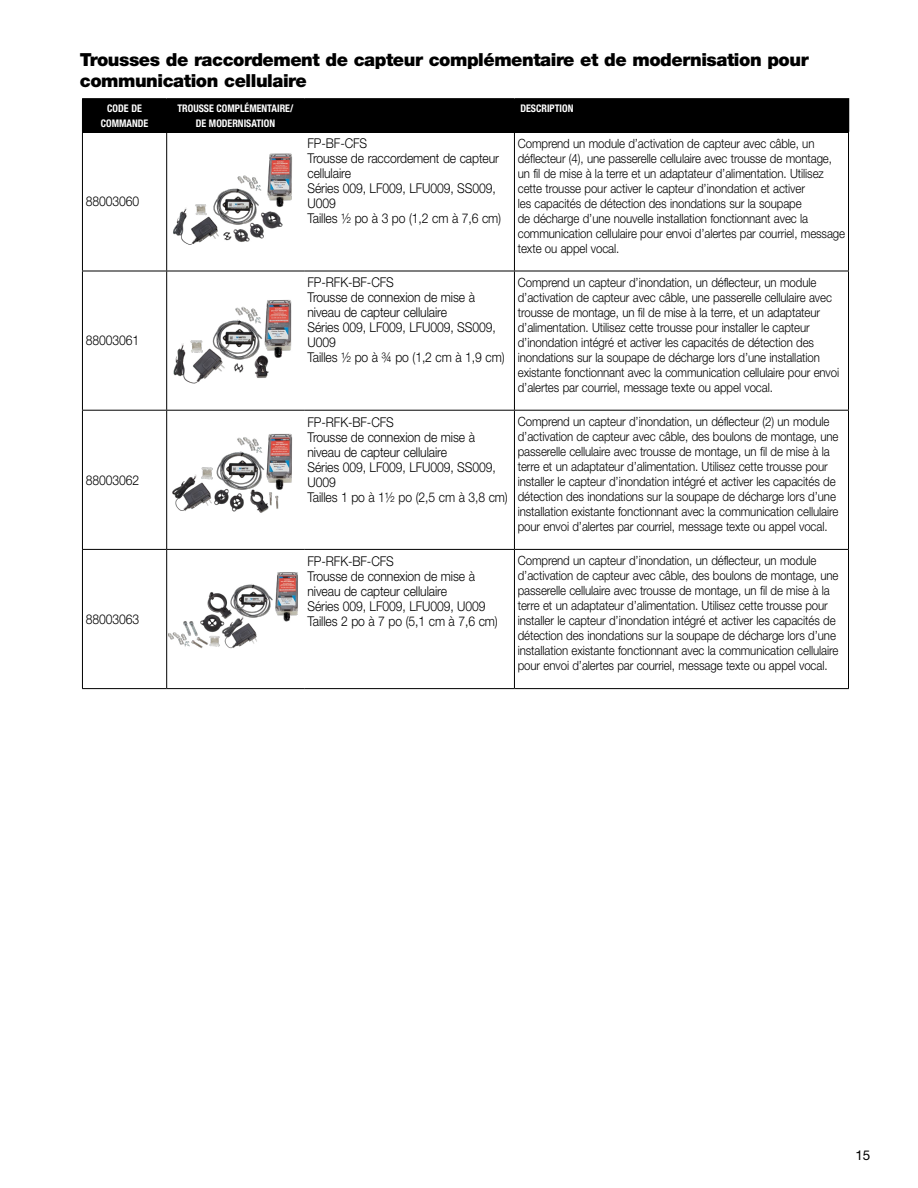
<style>
.page{position:relative;width:918px;height:1188px;background:#fff}
.page>*{position:absolute;margin:0;border:0;box-sizing:border-box;transform-origin:0 0}
.t1{font:900 18px/21px "Helvetica Neue LT Std";letter-spacing:-.025em;color:#000}
.t2{font:300 13.5px/15px "Helvetica Neue LT Std";letter-spacing:-.01em;color:#000;scale:.9 1}
.t3{font:13.5px "Helvetica Neue LT Std";color:#000}
.t4{font:300 12.75px/15px "Helvetica Neue LT Std";letter-spacing:-.01em;color:#000;scale:.9 1}
.t5{font:700 condensed 10.5px/15px "Helvetica Neue LT Std";color:#fff;text-align:center;scale:.95 1}
</style>
<div class="page">
<div style="left:82px;top:99px;width:85px;height:33px;background:#000"></div>
<div style="left:167px;top:99px;width:137px;height:33px;background:#000"></div>
<div style="left:304px;top:99px;width:210px;height:33px;background:#000"></div>
<div style="left:514px;top:99px;width:335px;height:33px;background:#000"></div>
<hr style="left:82px;top:98px;width:85px;height:2px;background:#000">
<hr style="left:167px;top:98px;width:137px;height:2px;background:#000">
<hr style="left:304px;top:98px;width:210px;height:2px;background:#000">
<hr style="left:514px;top:98px;width:335px;height:2px;background:#000">
<hr style="left:82px;top:132px;width:85px;height:1px;background:#000">
<hr style="left:167px;top:132px;width:137px;height:1px;background:#000">
<hr style="left:304px;top:132px;width:210px;height:1px;background:#000">
<hr style="left:514px;top:132px;width:335px;height:1px;background:#000">
<hr style="left:82px;top:688px;width:85px;height:1px;background:#000">
<hr style="left:82px;top:271px;width:85px;height:1px;background:#000">
<hr style="left:848px;top:133px;width:1px;height:138px;background:#000">
<hr style="left:167px;top:271px;width:137px;height:1px;background:#000">
<hr style="left:848px;top:271px;width:1px;height:139px;background:#000">
<hr style="left:848px;top:411px;width:1px;height:138px;background:#000">
<hr style="left:848px;top:550px;width:1px;height:138px;background:#000">
<hr style="left:167px;top:688px;width:137px;height:1px;background:#000">
<hr style="left:304px;top:688px;width:210px;height:1px;background:#000">
<hr style="left:514px;top:688px;width:335px;height:1px;background:#000">
<hr style="left:166px;top:133px;width:1px;height:138px;background:#000">
<hr style="left:166px;top:271px;width:1px;height:139px;background:#000">
<hr style="left:166px;top:411px;width:1px;height:138px;background:#000">
<hr style="left:166px;top:550px;width:1px;height:138px;background:#000">
<hr style="left:304px;top:271px;width:210px;height:1px;background:#000">
<hr style="left:82px;top:133px;width:1px;height:138px;background:#000">
<hr style="left:514px;top:133px;width:1px;height:138px;background:#000">
<hr style="left:82px;top:271px;width:1px;height:139px;background:#000">
<hr style="left:514px;top:271px;width:335px;height:1px;background:#000">
<hr style="left:82px;top:410px;width:85px;height:1px;background:#000">
<hr style="left:82px;top:411px;width:1px;height:138px;background:#000">
<hr style="left:82px;top:550px;width:1px;height:138px;background:#000">
<hr style="left:167px;top:410px;width:137px;height:1px;background:#000">
<hr style="left:304px;top:410px;width:210px;height:1px;background:#000">
<hr style="left:514px;top:271px;width:1px;height:139px;background:#000">
<hr style="left:514px;top:410px;width:335px;height:1px;background:#000">
<hr style="left:82px;top:549px;width:85px;height:1px;background:#000">
<hr style="left:167px;top:549px;width:137px;height:1px;background:#000">
<hr style="left:304px;top:549px;width:210px;height:1px;background:#000">
<hr style="left:514px;top:411px;width:1px;height:138px;background:#000">
<hr style="left:514px;top:549px;width:335px;height:1px;background:#000">
<hr style="left:514px;top:550px;width:1px;height:138px;background:#000">
<img style="left:173px;top:153px;width:119px;height:92px">
<img style="left:173px;top:299px;width:119px;height:85px">
<img style="left:172px;top:433px;width:121px;height:80px">
<img style="left:168px;top:572px;width:130px;height:77px">
<h3 class="t1" style="left:80px;top:49px;width:730px">Trousses de raccordement de capteur complémentaire et de modernisation pour communication cellulaire</h3>
<p class="t5" style="left:101px;top:100px;width:51px">CODE DE<br>COMMANDE</p>
<p class="t5" style="left:178px;top:100px;width:123px">TROUSSE COMPLÉMENTAIRE/<br>DE MODERNISATION</p>
<p class="t5" style="left:520px;top:100px;width:57px">DESCRIPTION</p>
<p class="t2" style="left:86px;top:194px;width:61px">88003060</p>
<p class="t2" style="left:86px;top:333px;width:61px">88003061</p>
<p class="t2" style="left:86px;top:472px;width:61px">88003062</p>
<p class="t2" style="left:86px;top:611px;width:61px">88003063</p>
<p class="t2" style="left:308px;top:136px;width:68px">FP-BF-CFS</p>
<p class="t2" style="left:308px;top:151px;width:214px">Trousse de raccordement de capteur cellulaire</p>
<p class="t2" style="left:308px;top:181px;width:211px">Séries 009, LF009, LFU009, SS009,<br>U009</p>
<p class="t2" style="left:308px;top:211px;width:217px">Tailles ½ po à 3 po (1,2 cm à 7,6 cm)</p>
<p class="t2" style="left:308px;top:275px;width:97px">FP-RFK-BF-CFS</p>
<p class="t2" style="left:308px;top:290px;width:188px">Trousse de connexion de mise à niveau de capteur cellulaire</p>
<p class="t2" style="left:308px;top:320px;width:211px">Séries 009, LF009, LFU009, SS009,<br>U009</p>
<p class="t2" style="left:308px;top:350px;width:221px">Tailles ½ po à ¾ po (1,2 cm à 1,9 cm)</p>
<p class="t2" style="left:308px;top:414px;width:97px">FP-RFK-BF-CFS</p>
<p class="t2" style="left:308px;top:429px;width:188px">Trousse de connexion de mise à niveau de capteur cellulaire</p>
<p class="t2" style="left:308px;top:459px;width:211px">Séries 009, LF009, LFU009, SS009,<br>U009</p>
<p class="t2" style="left:308px;top:489px;width:224px">Tailles 1 po à 1½ po (2,5 cm à 3,8 cm)</p>
<p class="t2" style="left:308px;top:553px;width:97px">FP-RFK-BF-CFS</p>
<p class="t2" style="left:308px;top:568px;width:188px">Trousse de connexion de mise à niveau de capteur cellulaire</p>
<p class="t2" style="left:308px;top:598px;width:213px">Séries 009, LF009, LFU009, U009<br>Tailles 2 po à 7 po (5,1 cm à 7,6 cm)</p>
<p class="t4" style="left:518px;top:135px;width:365px">Comprend un module d’activation de capteur avec câble, un déflecteur (4), une passerelle cellulaire avec trousse de montage, un fil de mise à la terre et un adaptateur d’alimentation. Utilisez cette trousse pour activer le capteur d’inondation et activer<br>les capacités de détection des inondations sur la soupape<br>de décharge d’une nouvelle installation fonctionnant avec la communication cellulaire pour envoi d’alertes par courriel, message texte ou appel vocal.</p>
<p class="t4" style="left:518px;top:275px;width:359px">Comprend un capteur d’inondation, un déflecteur, un module d’activation de capteur avec câble, une passerelle cellulaire avec trousse de montage, un fil de mise à la terre, et un adaptateur d’alimentation. Utilisez cette trousse pour installer le capteur d’inondation intégré et activer les capacités de détection des inondations sur la soupape de décharge lors d’une installation existante fonctionnant avec la communication cellulaire pour envoi d’alertes par courriel, message texte ou appel vocal.</p>
<p class="t4" style="left:518px;top:414px;width:358px">Comprend un capteur d’inondation, un déflecteur (2) un module d’activation de capteur avec câble, des boulons de montage, une passerelle cellulaire avec trousse de montage, un fil de mise à la terre et un adaptateur d’alimentation. Utilisez cette trousse pour installer le capteur d’inondation intégré et activer les capacités de détection des inondations sur la soupape de décharge lors d’une installation existante fonctionnant avec la communication cellulaire pour envoi d’alertes par courriel, message texte ou appel vocal.</p>
<p class="t4" style="left:518px;top:553px;width:358px">Comprend un capteur d’inondation, un déflecteur, un module d’activation de capteur avec câble, des boulons de montage, une passerelle cellulaire avec trousse de montage, un fil de mise à la terre et un adaptateur d’alimentation. Utilisez cette trousse pour installer le capteur d’inondation intégré et activer les capacités de détection des inondations sur la soupape de décharge lors d’une installation existante fonctionnant avec la communication cellulaire pour envoi d’alertes par courriel, message texte ou appel vocal.</p>
<p class="t3" style="left:855px;top:1147px;width:17px">15</p>
</div>
